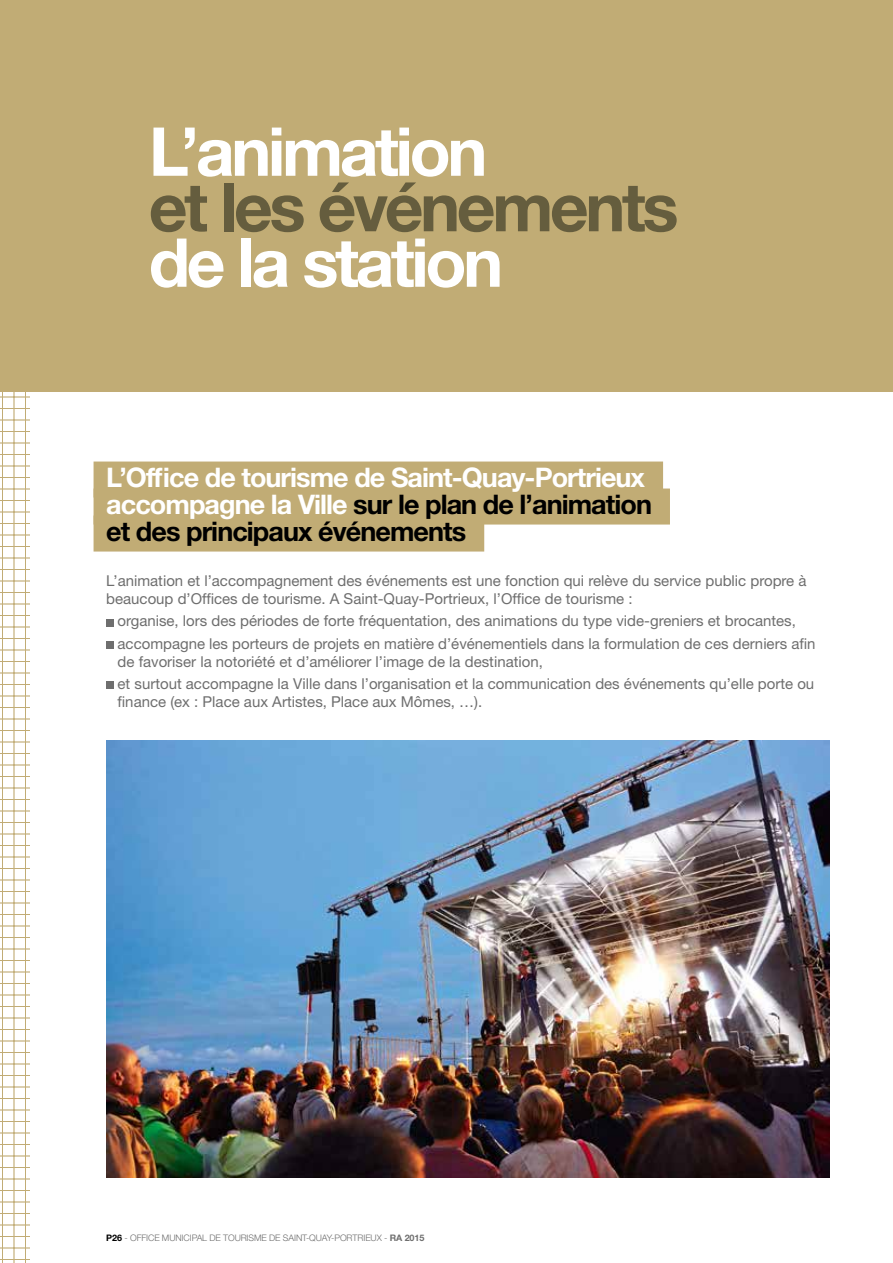
<style>
.page{position:relative;width:893px;height:1263px;background:#fff}
.page>*{position:absolute;margin:0;border:0;box-sizing:border-box;transform-origin:0 0}
.t1{font:700 67.5px "Helvetica Neue LT Std";letter-spacing:-.05em;color:#fff}
.t2{font:700 67.5px "Helvetica Neue LT Std";letter-spacing:-.05em;color:#655d3e}
.t3{font:700 27px/27px "Helvetica Neue LT Std";letter-spacing:-.035em;color:#fff}
.t4{font:15px/22.2px "Helvetica Neue LT Std";color:#6e6e6e}
.t5{font:300 9px "Helvetica Neue LT Std";letter-spacing:-.01em;color:#6e6e6e}
.s1{color:#000}
.s2{font-weight:700;color:#000}
.s3{font-weight:700}
</style>
<div class="page">
<svg style="left:0;top:392px;width:30px;height:871px"></svg>
<img style="left:106px;top:741px;width:723px;height:437px">
<div style="left:0;top:0;width:893px;height:392px;background:#c1ac75"></div>
<div style="left:94px;top:461px;width:569px;height:36px;background:#c1ac75"></div>
<div style="left:94px;top:488px;width:576px;height:36px;background:#c1ac75"></div>
<div style="left:94px;top:515px;width:390px;height:36px;background:#c1ac75"></div>
<div style="left:106px;top:619px;width:8px;height:7px;background:#6e6e6e"></div>
<div style="left:106px;top:641px;width:8px;height:7px;background:#6e6e6e"></div>
<div style="left:106px;top:682px;width:8px;height:7px;background:#6e6e6e"></div>
<h1 class="t1" style="left:149px;top:110px;width:340px">L’animation</h1>
<h1 class="t2" style="left:149px;top:165px;width:531px">et les événements</h1>
<h1 class="t1" style="left:149px;top:221px;width:356px">de la station</h1>
<h2 class="t3" style="left:106px;top:463px;width:547px">L’Office de tourisme de Saint-Quay-Portrieux accompagne la Ville <span class="s1">sur le plan de l’animation et des principaux événements</span></h2>
<p class="t4" style="left:106px;top:571px;width:702px;line-height:18px">L’animation et l’accompagnement des événements est une fonction qui relève du service public propre à beaucoup d’Offices de tourisme. A Saint-Quay-Portrieux, l’Office de tourisme :</p>
<p class="t4" style="left:118px;top:610px;width:699px">organise, lors des périodes de forte fréquentation, des animations du type vide-greniers et brocantes, accompagne les porteurs de projets en matière d’événementiels dans la formulation de ces derniers afin</p>
<p class="t4" style="left:118px;top:650px;width:698px">de favoriser la notoriété et d’améliorer l’image de la destination,<br>et surtout accompagne la Ville dans l’organisation et la communication des événements qu’elle porte ou</p>
<p class="t4" style="left:118px;top:690px;width:366px">finance (ex : Place aux Artistes, Place aux Mômes, …).</p>
<p class="t5" style="left:106px;top:1232px;width:320px"><span class="s2">P26</span> - OFFICE MUNICIPAL DE TOURISME DE SAINT-QUAY-PORTRIEUX - <span class="s3">RA 2015</span></p>
</div>
